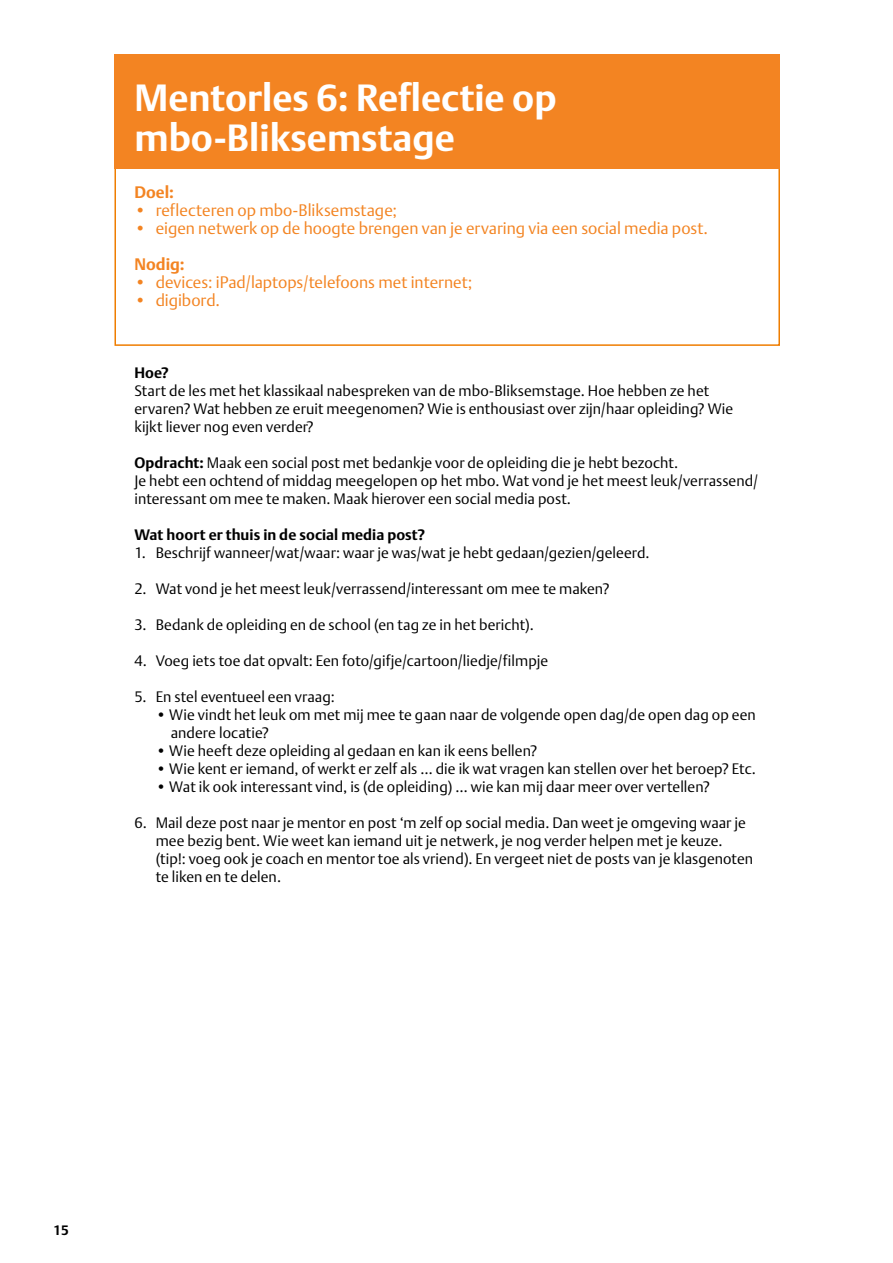
<style>
.page{position:relative;width:893px;height:1263px;background:#fff}
.page>*{position:absolute;margin:0;border:0;box-sizing:border-box;transform-origin:0 0}
.t1{font:700 37.5px/40.5px "DTL Argo T";color:#fff}
.t2{font:300 16.5px "DTL Argo T";color:#f38422}
.t3{font:700 16.5px "DTL Argo T";letter-spacing:.005em;color:#f38422}
.t4{font:300 15px/18px "DTL Argo T";color:#000}
.t5{font:700 15px "DTL Argo T";letter-spacing:.005em;color:#000}
.t6{font:700 13.5px "DTL Argo T";color:#000}
.s1{font-weight:700}
</style>
<div class="page">
<div style="left:114px;top:54px;width:666px;height:115px;background:#f38422"></div>
<h1 class="t1" style="left:134px;top:77px;width:424px">Mentorles 6: Reflectie op mbo-Bliksemstage</h1>
<p class="t3" style="left:134px;top:182px;width:41px">Doel:</p>
<p class="t2" style="left:134px;top:200px;width:264px">• reflecteren op mbo-Bliksemstage;</p>
<p class="t2" style="left:134px;top:218px;width:575px">• eigen netwerk op de hoogte brengen van je ervaring via een social media post.</p>
<p class="t3" style="left:134px;top:254px;width:52px">Nodig:</p>
<p class="t2" style="left:134px;top:272px;width:339px">• devices: iPad/laptops/telefoons met internet;</p>
<p class="t2" style="left:134px;top:290px;width:87px">• digibord.</p>
<p class="t5" style="left:134px;top:364px;width:36px">Hoe?</p>
<p class="t4" style="left:134px;top:382px;width:600px">Start de les met het klassikaal nabespreken van de mbo-Bliksemstage. Hoe hebben ze het ervaren? Wat hebben ze eruit meegenomen? Wie is enthousiast over zijn/haar opleiding? Wie kijkt liever nog even verder?</p>
<p class="t4" style="left:134px;top:454px;width:625px"><span class="s1">Opdracht:</span> Maak een social post met bedankje voor de opleiding die je hebt bezocht.<br>Je hebt een ochtend of middag meegelopen op het mbo. Wat vond je het meest leuk/verrassend/ interessant om mee te maken. Maak hierover een social media post.</p>
<p class="t5" style="left:134px;top:526px;width:292px">Wat hoort er thuis in de social media post?</p>
<p class="t4" style="left:134px;top:544px;width:517px">1. Beschrijf wanneer/wat/waar: waar je was/wat je hebt gedaan/gezien/geleerd.</p>
<p class="t4" style="left:134px;top:580px;width:477px">2. Wat vond je het meest leuk/verrassend/interessant om mee te maken?</p>
<p class="t4" style="left:134px;top:616px;width:401px">3. Bedank de opleiding en de school (en tag ze in het bericht).</p>
<p class="t4" style="left:134px;top:652px;width:415px">4. Voeg iets toe dat opvalt: Een foto/gifje/cartoon/liedje/filmpje</p>
<p class="t4" style="left:134px;top:688px;width:202px">5. En stel eventueel een vraag:</p>
<p class="t4" style="left:171px;top:706px;width:587px;text-indent:-15px">• Wie vindt het leuk om met mij mee te gaan naar de volgende open dag/de open dag op een andere locatie?</p>
<p class="t4" style="left:156px;top:742px;width:383px">• Wie heeft deze opleiding al gedaan en kan ik eens bellen?</p>
<p class="t4" style="left:156px;top:760px;width:602px">• Wie kent er iemand, of werkt er zelf als … die ik wat vragen kan stellen over het beroep? Etc.</p>
<p class="t4" style="left:156px;top:778px;width:556px">• Wat ik ook interessant vind, is (de opleiding) … wie kan mij daar meer over vertellen?</p>
<p class="t4" style="left:156px;top:814px;width:599px;text-indent:-21px">6. Mail deze post naar je mentor en post ‘m zelf op social media. Dan weet je omgeving waar je mee bezig bent. Wie weet kan iemand uit je netwerk, je nog verder helpen met je keuze. (tip!: voeg ook je coach en mentor toe als vriend). En vergeet niet de posts van je klasgenoten te liken en te delen.</p>
<p class="t6" style="left:54px;top:1222px;width:17px">15</p>
</div>
